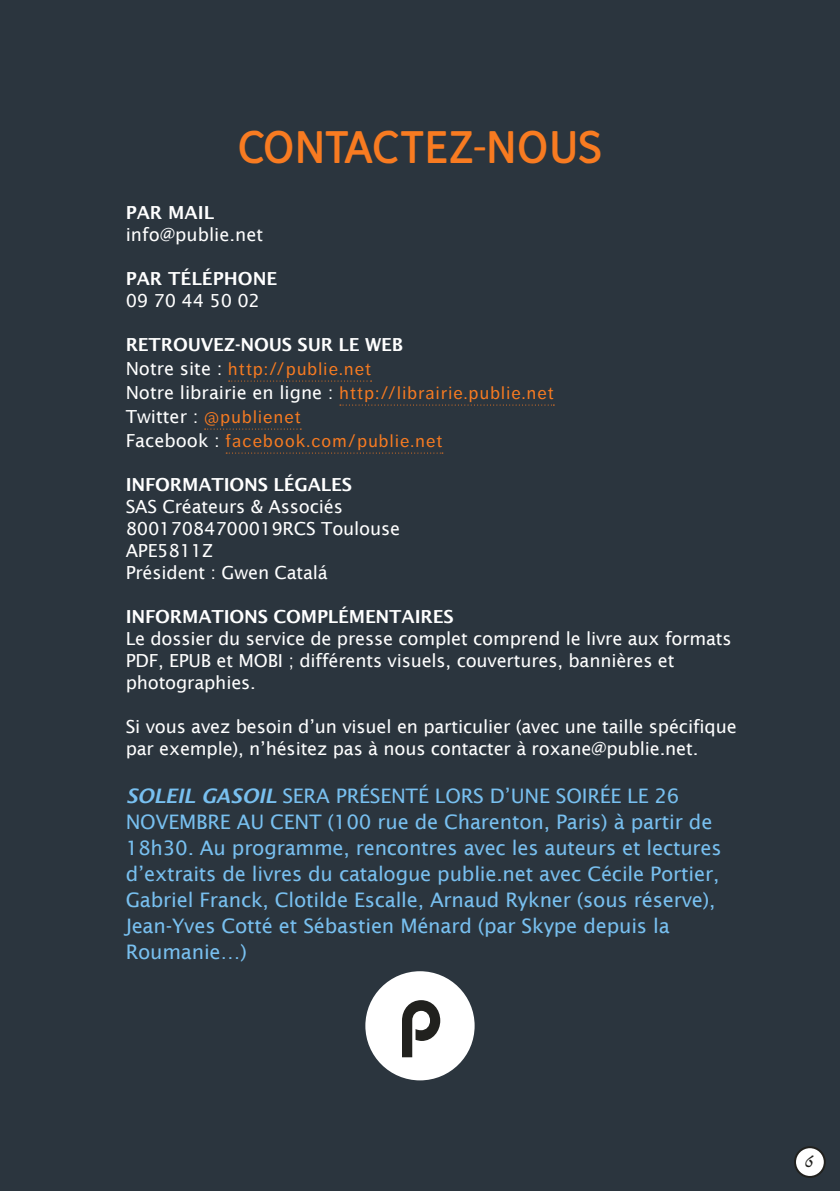
<style>
.page{position:relative;width:840px;height:1191px;background:#fff}
.page>*{position:absolute;margin:0;border:0;box-sizing:border-box;transform-origin:0 0}
.t1{font:600 80px "Bauhaus Std";color:#21211e}
.t2{font:700 46px "Fran Klein";color:#f87b21}
.t3{font:20px/26px "Lucida Sans";letter-spacing:-.01em;color:#78c0f0}
.t4{font:18px/22px "Lucida Sans";letter-spacing:-.01em;color:#fff}
.t5{font:18px/24px "Dagny Pro";letter-spacing:.07em;color:#f87b21}
.t6{font:600 18px "Lucida Sans";letter-spacing:-.01em;color:#fff}
.t7{font:18px "Anaktoria";color:#21211e}
.s1{font-family:"Lucida Sans";color:#fff}
.s2{font-weight:600;font-style:italic}
</style>
<div class="page">
<div style="left:0;top:0;width:839px;height:1191px;background:#2b353e"></div>
<div style="left:794px;top:1147px;width:30px;height:30px;background:#fff;border-radius:50%"></div>
<div style="left:793px;top:1146px;width:32px;height:32px;border:2px solid #21211e;border-radius:50%"></div>
<svg style="left:228px;top:380px;width:143px;height:1px"></svg>
<svg style="left:340px;top:404px;width:214px;height:1px"></svg>
<svg style="left:204px;top:428px;width:97px;height:1px"></svg>
<svg style="left:226px;top:452px;width:216px;height:1px"></svg>
<div style="left:365px;top:971px;width:109px;height:109px;background:#fff;border-radius:50%"></div>
<h2 class="t2" style="left:237px;top:121px;width:367px">CONTACTEZ-NOUS</h2>
<p class="t6" style="left:126px;top:202px;width:90px">PAR MAIL</p>
<p class="t4" style="left:126px;top:223px;width:139px">info@publie.net</p>
<p class="t6" style="left:126px;top:268px;width:153px">PAR TÉLÉPHONE</p>
<p class="t4" style="left:126px;top:289px;width:136px">09 70 44 50 02</p>
<p class="t6" style="left:126px;top:334px;width:279px">RETROUVEZ-NOUS SUR LE WEB</p>
<p class="t5" style="left:126px;top:357px;width:429px"><span class="s1">Notre site :</span> http://publie.net<br><span class="s1">Notre librairie en ligne :</span> http://librairie.publie.net <span class="s1">Twitter :</span> @publienet<br><span class="s1">Facebook :</span> facebook.com/publie.net</p>
<p class="t6" style="left:126px;top:474px;width:228px">INFORMATIONS LÉGALES</p>
<p class="t4" style="left:126px;top:495px;width:276px">SAS Créateurs &amp; Associés<br>80017084700019RCS Toulouse<br>APE5811Z<br>Président : Gwen Catalá</p>
<p class="t6" style="left:126px;top:606px;width:329px">INFORMATIONS COMPLÉMENTAIRES</p>
<p class="t4" style="left:126px;top:627px;width:607px">Le dossier du service de presse complet comprend le livre aux formats<br>PDF, EPUB et MOBI ; différents visuels, couvertures, bannières et photographies.</p>
<p class="t4" style="left:126px;top:715px;width:612px">Si vous avez besoin d’un visuel en particulier (avec une taille spécifique par exemple), n’hésitez pas à nous contacter à roxane@publie.net.</p>
<p class="t3" style="left:126px;top:783px;width:597px"><span class="s2">SOLEIL GASOIL</span> SERA PRÉSENTÉ LORS D’UNE SOIRÉE LE 26<br>NOVEMBRE AU CENT (100 rue de Charenton, Paris) à partir de 18h30. Au programme, rencontres avec les auteurs et lectures d’extraits de livres du catalogue publie.net avec Cécile Portier, Gabriel Franck, Clotilde Escalle, Arnaud Rykner (sous réserve), Jean-Yves Cotté et Sébastien Ménard (par Skype depuis la Roumanie…)</p>
<h1 class="t1" style="left:398px;top:963px;width:46px">p</h1>
<p class="t7" style="left:804px;top:1150px;width:10px">6</p>
</div>
